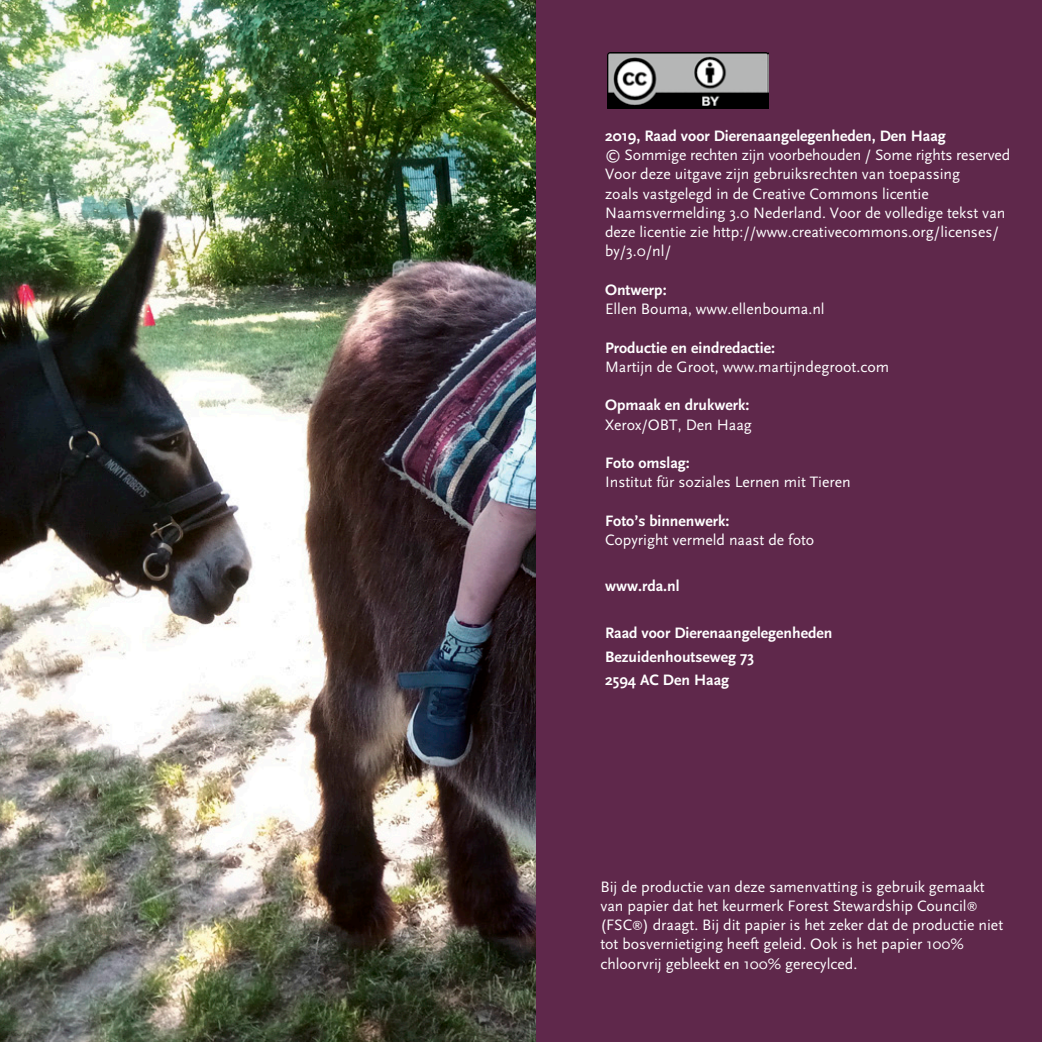
<style>
.page{position:relative;width:1042px;height:1042px;background:#fff}
.page>*{position:absolute;margin:0;border:0;box-sizing:border-box;transform-origin:0 0}
.colofon{font:15.75px/19.2px "Scala Sans";color:#fff}
.colofon-2{font:700 15.75px "Scala Sans";color:#fff}
.Platte_tekst{font:700 15.75px "Scala Sans";color:#fff}
.s1{font-weight:700}
</style>
<div class="page">
<div style="left:536px;top:0;width:506px;height:1042px;background:#5f284b"></div>
<img style="left:607px;top:52px;width:161px;height:57px">
<img style="left:0;top:0;width:536px;height:1042px">
<p class="colofon-2" style="left:605px;top:127px;width:342px">2019, Raad voor Dierenaangelegenheden, Den Haag</p>
<p class="colofon" style="left:605px;top:146px;width:407px">© Sommige rechten zijn voorbehouden / Some rights reserved</p>
<p class="colofon" style="left:605px;top:165px;width:402px">Voor deze uitgave zijn gebruiksrechten van toepassing<br>zoals vastgelegd in de Creative Commons licentie Naamsvermelding 3.0 Nederland. Voor de volledige tekst van deze licentie zie http://www.creativecommons.org/licenses/ by/3.0/nl/</p>
<p class="colofon" style="left:605px;top:280px;width:221px"><span class="s1">Ontwerp:<br></span>Ellen Bouma, www.ellenbouma.nl</p>
<p class="colofon" style="left:605px;top:338px;width:285px"><span class="s1">Productie en eindredactie:<br></span>Martijn de Groot, www.martijndegroot.com</p>
<p class="colofon-2" style="left:605px;top:397px;width:146px">Opmaak en drukwerk:</p>
<p class="colofon" style="left:605px;top:415px;width:148px">Xerox/OBT, Den Haag</p>
<p class="colofon-2" style="left:605px;top:455px;width:86px">Foto omslag:</p>
<p class="colofon" style="left:605px;top:473px;width:247px">Institut für soziales Lernen mit Tieren</p>
<p class="colofon-2" style="left:605px;top:512px;width:126px">Foto’s binnenwerk:</p>
<p class="colofon" style="left:605px;top:531px;width:211px">Copyright vermeld naast de foto</p>
<p class="Platte_tekst" style="left:605px;top:577px;width:76px">www.rda.nl</p>
<p class="Platte_tekst" style="left:605px;top:624px;width:229px">Raad voor Dierenaangelegenheden</p>
<p class="Platte_tekst" style="left:605px;top:648px;width:151px">Bezuidenhoutseweg 73</p>
<p class="Platte_tekst" style="left:605px;top:672px;width:126px">2594 AC Den Haag</p>
<p class="colofon" style="left:600px;top:877px;width:404px">Bij de productie van deze samenvatting is gebruik gemaakt van papier dat het keurmerk Forest Stewardship Council<sup>® </sup>(FSC<sup>®</sup>) draagt. Bij dit papier is het zeker dat de productie niet tot bosvernietiging heeft geleid. Ook is het papier 100% chloorvrij gebleekt en 100% gerecylced.</p>
</div>
